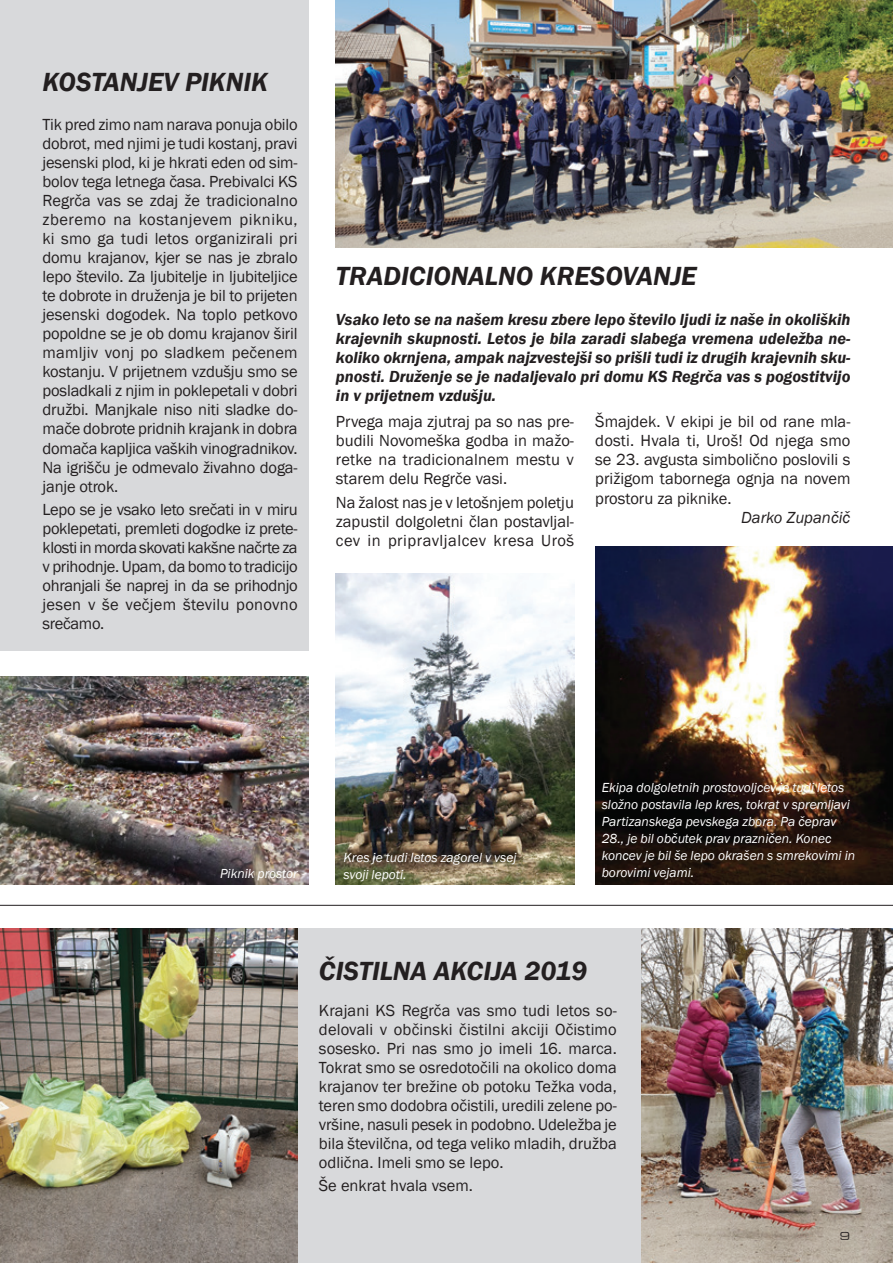
<style>
.page{position:relative;width:893px;height:1263px;background:#fff}
.page>*{position:absolute;margin:0;border:0;box-sizing:border-box;transform-origin:0 0}
.t1{font:italic 600 27px "Franklin Gothic";color:#231f20}
.t2{font:16.5px/19px "Franklin Gothic";color:#231f20;text-align:justify}
.t3{font:italic 600 16.5px/19px "Franklin Gothic";color:#231f20;text-align:justify}
.t4{font:italic 16.5px "Franklin Gothic";color:#231f20}
.t5{font:italic 13.5px/17px "Franklin Gothic";color:#fff}
.t6{font:12px "Eurostar Regular Extended";color:#231f20}
</style>
<div class="page">
<div style="left:0;top:0;width:308px;height:651px;background:#d8d9db"></div>
<div style="left:0;top:928px;width:893px;height:335px;background:#d8d9db"></div>
<img style="left:641px;top:928px;width:252px;height:335px">
<img style="left:0;top:928px;width:298px;height:335px">
<img style="left:336px;top:0;width:557px;height:247px">
<img style="left:336px;top:573px;width:238px;height:311px">
<img style="left:595px;top:546px;width:298px;height:338px">
<img style="left:0;top:676px;width:308px;height:208px">
<hr style="left:0;top:905px;width:893px;height:1px;background:#231f20">
<h1 class="t1" style="left:43px;top:65px;width:158px">Kostanjev piknik</h1>
<p class="t2" style="left:43px;top:115px;width:257px">Tik pred zimo nam narava ponuja obilo dobrot, med njimi je tudi kostanj, pravi jesenski plod, ki je hkrati eden od sim&shy;bolov tega letnega časa. Prebivalci KS Regrča vas se zdaj že tradicionalno zberemo na kostanjevem pikniku, ki smo ga tudi letos organizirali pri domu krajanov, kjer se nas je zbralo lepo število. Za ljubitelje in ljubiteljice te dobrote in druženja je bil to prijeten jesenski dogodek. Na toplo petkovo popoldne se je ob domu krajanov širil mamljiv vonj po sladkem pečenem kostanju. V prijetnem vzdušju smo se posladkali z njim in poklepetali v dobri družbi. Manjkale niso niti sladke do&shy;mače dobrote pridnih krajank in dobra domača kapljica vaških vinogradnikov.<br>Na igrišču je odmevalo živahno doga&shy;janje otrok.</p>
<p class="t2" style="left:43px;top:500px;width:257px">Lepo se je vsako leto srečati in v miru poklepetati, premleti dogodke iz prete&shy;klosti in morda skovati kakšne načrte za v prihodnje. Upam, da bomo to tradicijo ohranjali še naprej in da se prihodnjo jesen v še večjem številu ponovno srečamo.</p>
<h1 class="t1" style="left:336px;top:258px;width:362px">Tradicionalno kresovanje</h1>
<p class="t3" style="left:336px;top:310px;width:516px">Vsako leto se na našem kresu zbere lepo število ljudi iz naše in okoliških krajevnih skupnosti. Letos je bila zaradi slabega vremena udeležba ne&shy;koliko okrnjena, ampak najzvestejši so prišli tudi iz drugih krajevnih sku&shy;pnosti. Druženje se je nadaljevalo pri domu KS Regrča vas s pogostitvijo in v prijetnem vzdušju.</p>
<p class="t2" style="left:336px;top:413px;width:240px">Prvega maja zjutraj pa so nas pre&shy;budili Novomeška godba in mažo&shy;retke na tradicionalnem mestu v starem delu Regrče vasi.</p>
<p class="t2" style="left:336px;top:493px;width:240px">Na žalost nas je v letošnjem poletju zapustil dolgoletni član postavljal&shy;cev in pripravljalcev kresa Uroš</p>
<p class="t2" style="left:595px;top:413px;width:257px">Šmajdek. V ekipi je bil od rane mla&shy;dosti. Hvala ti, Uroš! Od njega smo se 23. avgusta simbolično poslovili s prižigom tabornega ognja na novem prostoru za piknike.</p>
<p class="t4" style="left:741px;top:507px;width:111px">Darko Zupančič</p>
<p class="t5" style="left:343px;top:849px;width:175px">Kres je tudi letos zagorel v vsej</p>
<p class="t5" style="left:220px;top:865px;width:79px">Piknik prostor</p>
<p class="t5" style="left:343px;top:866px;width:65px">svoji lepoti.</p>
<p class="t5" style="left:602px;top:779px;width:255px">Ekipa dolgoletnih prostovoljcev je tudi letos složno postavila lep kres, tokrat v spremljavi Partizanskega pevskega zbora. Pa čeprav 28., je bil občutek prav prazničen. Konec koncev je bil še lepo okrašen s smrekovimi in borovimi vejami.</p>
<h1 class="t1" style="left:319px;top:953px;width:270px">Čistilna akcija 2019</h1>
<p class="t2" style="left:319px;top:1001px;width:299px">Krajani KS Regrča vas smo tudi letos so&shy;delovali v občinski čistilni akciji Očistimo sosesko. Pri nas smo jo imeli 16. marca.<br>Tokrat smo se osredotočili na okolico doma krajanov ter brežine ob potoku Težka voda, teren smo dodobra očistili, uredili zelene po&shy;vršine, nasuli pesek in podobno. Udeležba je bila številčna, od tega veliko mladih, družba odlična. Imeli smo se lepo.</p>
<p class="t2" style="left:319px;top:1177px;width:156px">Še enkrat hvala vsem.</p>
<p class="t6" style="left:840px;top:1228px;width:12px">9</p>
</div>
